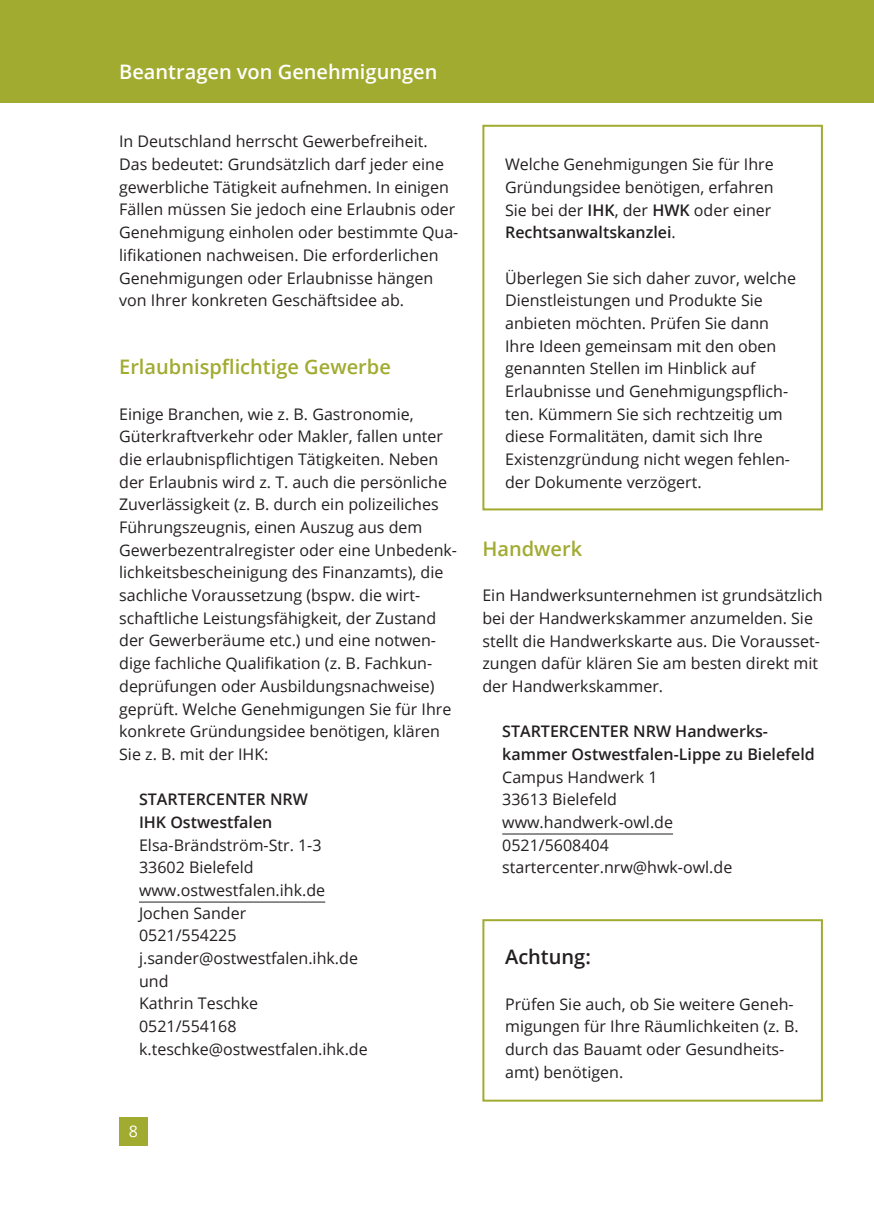
<style>
.page{position:relative;width:874px;height:1225px;background:#fff}
.page>*{position:absolute;margin:0;border:0;box-sizing:border-box;transform-origin:0 0}
.t1{font:600 20px "Open Sans";color:#a1ab30}
.t2{font:600 20px "Open Sans";color:#fff}
.t3{font:600 20px "Open Sans";color:#231f20}
.t4{font:16px/22.6px "Open Sans";color:#231f20}
.t5{font:600 16px/22.6px "Open Sans";color:#231f20}
.t6{font:16px "Open Sans";color:#fff}
.s1{font-weight:600}
</style>
<div class="page">
<div style="left:119px;top:1117px;width:28px;height:28px;background:#a1ab30"></div>
<div style="left:0;top:0;width:873px;height:102px;background:#a1ab30"></div>
<div style="left:482px;top:125px;width:340px;height:385px;border:2px solid #a1ab30"></div>
<hr style="left:139px;top:901px;width:186px;height:1px;background:#231f20">
<div style="left:482px;top:919px;width:340px;height:182px;border:2px solid #a1ab30"></div>
<hr style="left:502px;top:833px;width:170px;height:1px;background:#231f20">
<p class="t2" style="left:119px;top:58px;width:319px">Beantragen von Genehmigungen</p>
<p class="t4" style="left:119px;top:130px;width:340px">In Deutschland herrscht Gewerbefreiheit.<br>Das bedeutet: Grundsätzlich darf jeder eine gewerbliche Tätigkeit aufnehmen. In einigen Fällen müssen Sie jedoch eine Erlaubnis oder Genehmigung einholen oder bestimmte Qua&shy;lifikationen nachweisen. Die erforderlichen Genehmigungen oder Erlaubnisse hängen von Ihrer konkreten Geschäftsidee ab.</p>
<p class="t1" style="left:119px;top:353px;width:273px">Erlaubnispflichtige Gewerbe</p>
<p class="t4" style="left:119px;top:402px;width:339px">Einige Branchen, wie z. B. Gastronomie, Güterkraftverkehr oder Makler, fallen unter die erlaubnispflichtigen Tätigkeiten. Neben der Erlaubnis wird z. T. auch die persönliche Zuverlässigkeit (z. B. durch ein polizeiliches Führungszeugnis, einen Auszug aus dem Gewerbezentralregister oder eine Unbedenk&shy;lichkeitsbescheinigung des Finanzamts), die sachliche Voraussetzung (bspw. die wirt&shy;schaftliche Leistungsfähigkeit, der Zustand der Gewerberäume etc.) und eine notwen&shy;dige fachliche Qualifikation (z. B. Fachkun&shy;deprüfungen oder Ausbildungsnachweise) geprüft. Welche Genehmigungen Sie für Ihre konkrete Gründungsidee benötigen, klären Sie z. B. mit der IHK:</p>
<p class="t5" style="left:139px;top:788px;width:170px">STARTERCENTER NRW<br>IHK Ostwestfalen</p>
<p class="t4" style="left:139px;top:833px;width:230px">Elsa-Brändström-Str. 1-3<br>33602 Bielefeld www.ostwestfalen.ihk.de<br>Jochen Sander<br>0521/554225 j.sander@ostwestfalen.ihk.de und<br>Kathrin Teschke<br>0521/554168 k.teschke@ostwestfalen.ihk.de</p>
<p class="t6" style="left:129px;top:1119px;width:11px">8</p>
<p class="t4" style="left:505px;top:153px;width:270px">Welche Genehmigungen Sie für Ihre<br>Gründungsidee benötigen, erfahren<br>Sie bei der <span class="s1">IHK</span>, der <span class="s1">HWK</span> oder einer<br><span class="s1">Rechtsanwaltskanzlei</span>.</p>
<p class="t4" style="left:505px;top:266px;width:292px">Überlegen Sie sich daher zuvor, welche Dienstleistungen und Produkte Sie anbieten möchten. Prüfen Sie dann Ihre Ideen gemeinsam mit den oben genannten Stellen im Hinblick auf Erlaubnisse und Genehmigungspflich&shy;ten. Kümmern Sie sich rechtzeitig um diese Formalitäten, damit sich Ihre Existenzgründung nicht wegen fehlen&shy;der Dokumente verzögert.</p>
<p class="t1" style="left:482px;top:535px;width:101px">Handwerk</p>
<p class="t4" style="left:482px;top:583px;width:341px">Ein Handwerksunternehmen ist grundsätzlich bei der Handwerkskammer anzumelden. Sie stellt die Handwerkskarte aus. Die Vorausset&shy;zungen dafür klären Sie am besten direkt mit der Handwerkskammer.</p>
<p class="t5" style="left:502px;top:720px;width:314px">STARTERCENTER NRW Handwerks&shy;kammer Ostwestfalen-Lippe zu Bielefeld</p>
<p class="t4" style="left:502px;top:765px;width:231px">Campus Handwerk 1<br>33613 Bielefeld www.handwerk-owl.de<br>0521/5608404 startercenter.nrw@hwk-owl.de</p>
<p class="t3" style="left:505px;top:943px;width:87px">Achtung:</p>
<p class="t4" style="left:505px;top:992px;width:295px">Prüfen Sie auch, ob Sie weitere Geneh&shy;migungen für Ihre Räumlichkeiten (z. B. durch das Bauamt oder Gesundheits&shy;amt) benötigen.</p>
</div>
